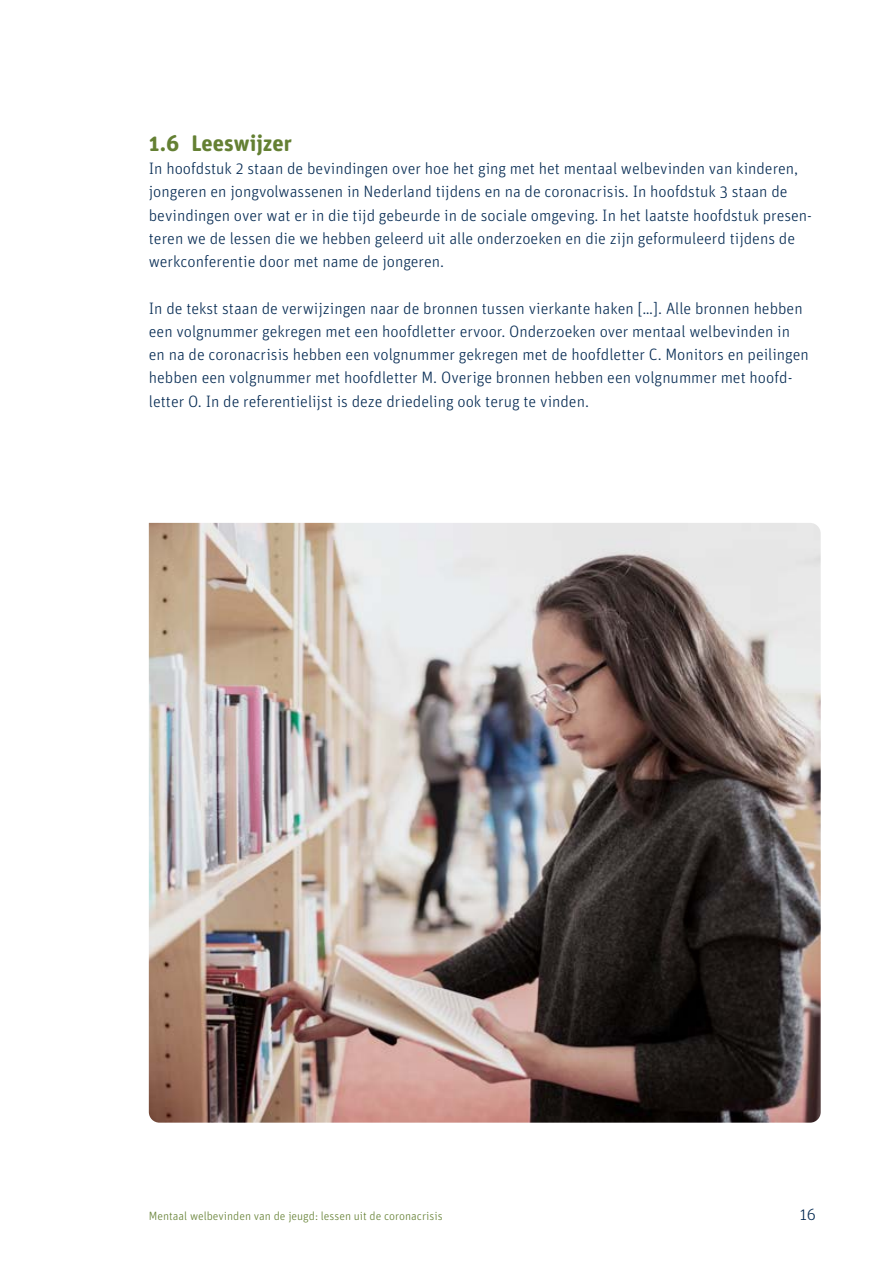
<style>
.page{position:relative;width:893px;height:1263px;background:#fff}
.page>*{position:absolute;margin:0;border:0;box-sizing:border-box;transform-origin:0 0}
.Heading_2{font:700 22.5px "Unit Rounded Pro";color:#648033}
.plattetekst_online{font:300 16.5px/23.2px "Unit Rounded Pro";color:#072c54}
.t1{font:300 12px "Unit Rounded Pro";color:#648033}
</style>
<div class="page">
<img style="left:149px;top:523px;width:672px;height:600px">
<h2 class="Heading_2" style="left:149px;top:127px;width:145px">1.6 Leeswijzer</h2>
<p class="plattetekst_online" style="left:149px;top:156px;width:665px">In hoofdstuk 2 staan de bevindingen over hoe het ging met het mentaal welbevinden van kinderen, jongeren en jongvolwassenen in Nederland tijdens en na de coronacrisis. In hoofdstuk 3 staan de bevindingen over wat er in die tijd gebeurde in de sociale omgeving. In het laatste hoofdstuk presen&shy;teren we de lessen die we hebben geleerd uit alle onderzoeken en die zijn geformuleerd tijdens de werkconferentie door met name de jongeren.</p>
<p class="plattetekst_online" style="left:149px;top:296px;width:661px">In de tekst staan de verwijzingen naar de bronnen tussen vierkante haken […]. Alle bronnen hebben een volgnummer gekregen met een hoofdletter ervoor. Onderzoeken over mentaal welbevinden in en na de coronacrisis hebben een volgnummer gekregen met de hoofdletter C. Monitors en peilingen hebben een volgnummer met hoofdletter M. Overige bronnen hebben een volgnummer met hoofd&shy;letter O. In de referentielijst is deze driedeling ook terug te vinden.</p>
<p class="t1" style="left:149px;top:1209px;width:295px">Mentaal welbevinden van de jeugd: lessen uit de coronacrisis</p>
<p class="plattetekst_online" style="left:800px;top:1203px;width:18px">16</p>
</div>
